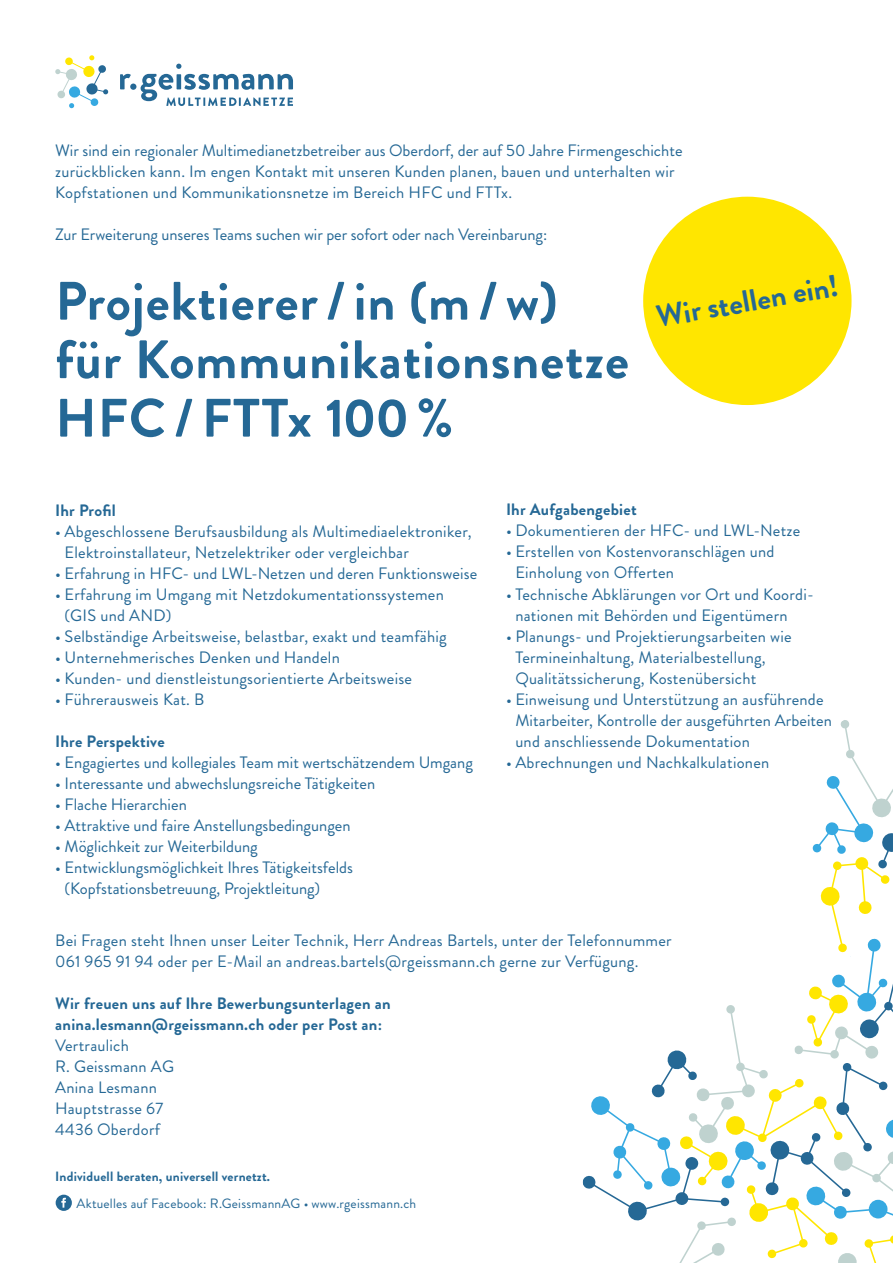
<style>
.page{position:relative;width:893px;height:1263px;background:#fff}
.page>*{position:absolute;margin:0;border:0;box-sizing:border-box;transform-origin:0 0}
.t1{font:700 54px/58.5px "Brandon Grotesque";letter-spacing:.015em;color:#256895}
.t2{font:700 30.6px "Brandon Grotesque";color:#256895}
.t3{font:16.5px/21px "Brandon Grotesque";letter-spacing:.015em;color:#256895}
.t4{font:700 16.5px/21px "Brandon Grotesque";letter-spacing:.015em;color:#256895}
.t5{font:16.5px "Brandon Grotesque";letter-spacing:-.005em;color:#256895}
.t6{font:13.5px "Brandon Grotesque";letter-spacing:.015em;color:#256895}
.t7{font:700 13.5px "Brandon Grotesque";letter-spacing:.015em;color:#256895}
</style>
<div class="page">
<svg style="left:582px;top:720px;width:311px;height:543px"></svg>
<svg style="left:120px;top:64px;width:173px;height:42px"></svg>
<svg style="left:55px;top:55px;width:53px;height:53px"></svg>
<div style="left:56px;top:1195px;width:16px;height:16px;background:#256895;border-radius:50%"></div>
<svg style="left:61px;top:1198px;width:5px;height:10px"></svg>
<div style="left:643px;top:197px;width:208px;height:208px;background:#ffe600;border-radius:50%"></div>
<p class="t3" style="left:55px;top:140px;width:629px">Wir sind ein regionaler Multimedianetzbetreiber aus Oberdorf, der auf 50 Jahre Firmengeschichte zurückblicken kann. Im engen Kontakt mit unseren Kunden planen, bauen und unterhalten wir<br>Kopfstationen und Kommunikationsnetze im Bereich HFC und FTTx.</p>
<p class="t5" style="left:55px;top:223px;width:493px">Zur Erweiterung unseres Teams suchen wir per sofort oder nach Vereinbarung:</p>
<h1 class="t1" style="left:55px;top:273px;width:575px">Projektierer/in (m/ w) für Kommunikationsnetze<br>HFC/ FTTx 100%</h1>
<h2 class="t2" style="left:653px;top:296px;width:185px;rotate:-10deg">Wir stellen ein!</h2>
<p class="t4" style="left:506px;top:499px;width:132px">Ihr Aufgabengebiet</p>
<p class="t3" style="left:506px;top:520px;width:296px">• Dokumentieren der HFC- und LWL-Netze</p>
<p class="t3" style="left:515px;top:541px;width:261px;text-indent:-9px">• Erstellen von Kostenvoranschlägen und<br>Einholung von Offerten</p>
<p class="t3" style="left:515px;top:583px;width:297px;text-indent:-9px">• Technische Abklärungen vor Ort und Koordi&shy;nationen mit Behörden und Eigentümern</p>
<p class="t3" style="left:515px;top:626px;width:278px;text-indent:-9px">• Planungs- und Projektierungsarbeiten wie<br>Termineinhaltung, Materialbestellung,<br>Qualitätssicherung, Kostenübersicht</p>
<p class="t3" style="left:515px;top:689px;width:318px;text-indent:-9px">• Einweisung und Unterstützung an ausführende<br>Mitarbeiter, Kontrolle der ausgeführten Arbeiten und anschliessende Dokumentation</p>
<p class="t3" style="left:506px;top:752px;width:265px">• Abrechnungen und Nachkalkulationen</p>
<p class="t4" style="left:55px;top:500px;width:62px">Ihr Profil</p>
<p class="t3" style="left:65px;top:521px;width:408px;text-indent:-9px">• Abgeschlossene Berufsausbildung als Multimediaelektroniker,<br>Elektroinstallateur, Netzelektriker oder vergleichbar</p>
<p class="t3" style="left:55px;top:563px;width:423px">• Erfahrung in HFC- und LWL-Netzen und deren Funktionsweise</p>
<p class="t3" style="left:65px;top:584px;width:381px;text-indent:-9px">• Erfahrung im Umgang mit Netzdokumentationssystemen (GIS und AND)</p>
<p class="t3" style="left:55px;top:626px;width:393px">• Selbständige Arbeitsweise, belastbar, exakt und teamfähig</p>
<p class="t3" style="left:55px;top:647px;width:286px">• Unternehmerisches Denken und Handeln</p>
<p class="t3" style="left:55px;top:668px;width:358px">• Kunden- und dienstleistungsorientierte Arbeitsweise</p>
<p class="t3" style="left:55px;top:689px;width:151px">• Führerausweis Kat. B</p>
<p class="t4" style="left:55px;top:731px;width:111px">Ihre Perspektive</p>
<p class="t3" style="left:55px;top:752px;width:419px">• Engagiertes und kollegiales Team mit wertschätzendem Umgang</p>
<p class="t3" style="left:55px;top:773px;width:321px">• Interessante und abwechslungsreiche Tätigkeiten</p>
<p class="t3" style="left:55px;top:794px;width:133px">• Flache Hierarchien</p>
<p class="t3" style="left:55px;top:815px;width:297px">• Attraktive und faire Anstellungsbedingungen</p>
<p class="t3" style="left:55px;top:836px;width:204px">• Möglichkeit zur Weiterbildung</p>
<p class="t3" style="left:65px;top:857px;width:290px;text-indent:-9px">• Entwicklungsmöglichkeit Ihres Tätigkeitsfelds (Kopfstationsbetreuung, Projektleitung)</p>
<p class="t3" style="left:55px;top:930px;width:618px">Bei Fragen steht Ihnen unser Leiter Technik, Herr Andreas Bartels, unter der Telefonnummer<br>061 965 91 94 oder per E-Mail an andreas.bartels@rgeissmann.ch gerne zur Verfügung.</p>
<p class="t4" style="left:55px;top:993px;width:337px">Wir freuen uns auf Ihre Bewerbungsunterlagen an anina.lesmann@rgeissmann.ch oder per Post an:</p>
<p class="t3" style="left:55px;top:1035px;width:120px">Vertraulich<br>R. Geissmann AG<br>Anina Lesmann<br>Hauptstrasse 67<br>4436 Oberdorf</p>
<p class="t7" style="left:55px;top:1166px;width:216px">Individuell beraten, universell vernetzt.</p>
<p class="t6" style="left:77px;top:1193px;width:341px">Aktuelles auf Facebook: R.GeissmannAG • www.rgeissmann.ch</p>
</div>
